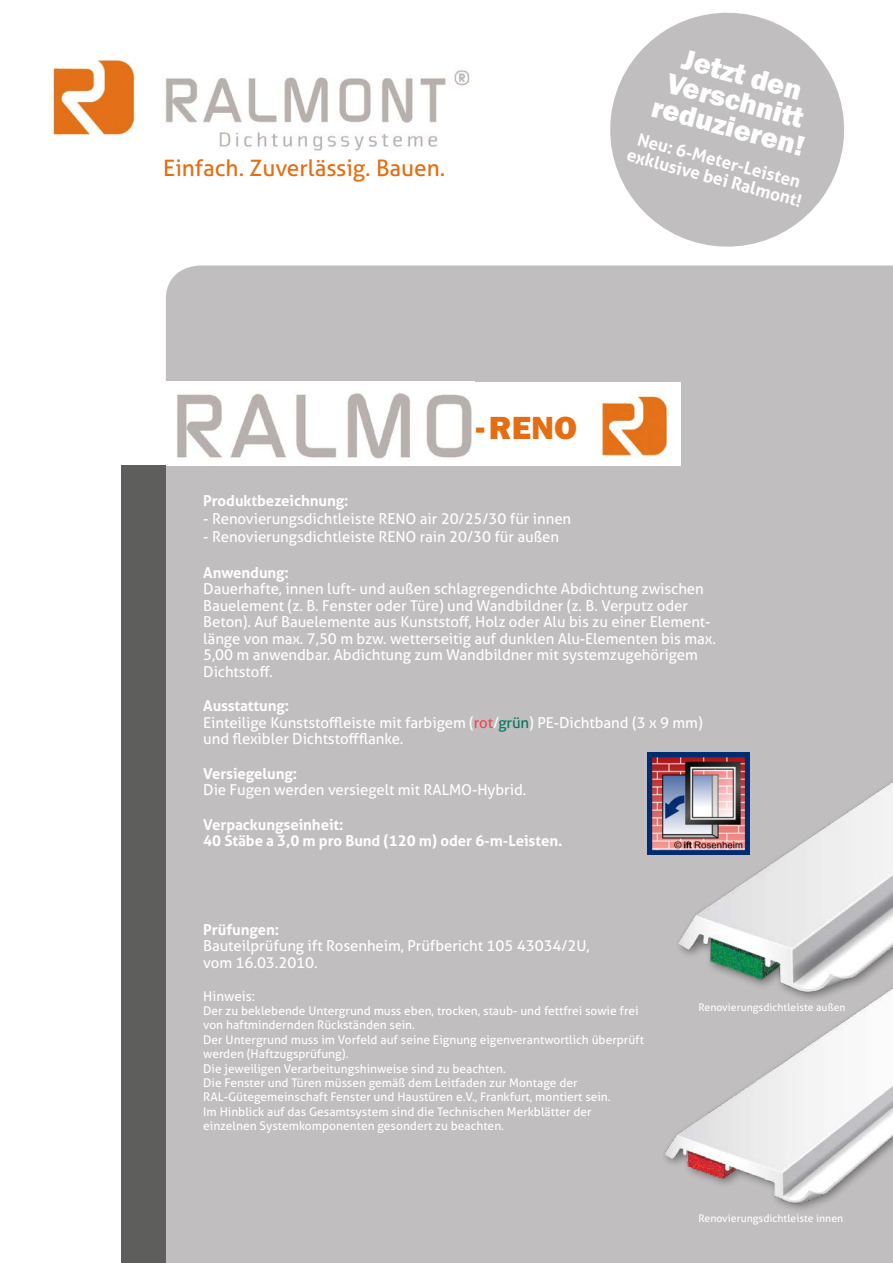
<style>
.page{position:relative;width:893px;height:1263px;background:#fff}
.page>*{position:absolute;margin:0;border:0;box-sizing:border-box;transform-origin:0 0}
.t1{font:32.25px "Franklin Gothic Heavy ITC";color:#e56d12}
.t2{font:28.65px/26.7px "Franklin Gothic Heavy ITC";color:#fff;text-align:center}
.t3{font:22.65px "Aller";color:#e56d12}
.t4{font:700 17.4px/18px "Aller";color:#fff;text-align:center}
.t5{font:15px/16.5px "Aller";letter-spacing:-.005em;color:#fff}
.t6{font:700 15px/16.5px "Aller";letter-spacing:-.005em;color:#fff}
.t7{font:13.5px "Aller";color:#fff}
.t8{font:12px/14.4px "Aller";color:#fff}
.t9{font:10.5px "Aller";color:#fff}
.s1{font-weight:700}
.s2{color:#f8444f}
.s3{color:#047a62}
</style>
<div class="page">
<div style="left:166px;top:265px;width:727px;height:998px;background:#c0bebf"></div>
<img style="left:52px;top:56px;width:418px;height:95px">
<div style="left:121px;top:382px;width:559px;height:84px;background:#fff"></div>
<img style="left:177px;top:393px;width:295px;height:66px">
<div style="left:121px;top:466px;width:45px;height:797px;background:#5e5e5c"></div>
<img style="left:601px;top:394px;width:67px;height:64px">
<img style="left:635px;top:672px;width:258px;height:296px">
<div style="left:659px;top:963px;width:234px;height:250px;background:#000;opacity:.4"></div>
<img style="left:635px;top:968px;width:258px;height:290px">
<svg style="left:610px;top:12px;width:234px;height:235px;fill:#c0bebf"></svg>
<img style="left:647px;top:753px;width:103px;height:102px">
<h3 class="t3" style="left:163px;top:154px;width:284px">Einfach. Zuverlässig. Bauen.</h3>
<h2 class="t2" style="left:669px;top:42px;width:158px;rotate:15deg">Jetzt den<br>Verschnitt reduzieren!</h2>
<p class="t4" style="left:634px;top:128px;width:182px;rotate:15deg">Neu: 6-Meter-Leisten exklusive bei Ralmont!</p>
<h1 class="t1" style="left:476px;top:407px;width:103px">- RENO</h1>
<p class="t6" style="left:203px;top:492px;width:147px">Produktbezeichnung:</p>
<p class="t5" style="left:203px;top:510px;width:370px">- Renovierungsdichtleiste RENO air 20/25/30 für innen</p>
<p class="t5" style="left:203px;top:528px;width:357px">- Renovierungsdichtleiste RENO rain 20/30 für außen</p>
<p class="t6" style="left:203px;top:564px;width:87px">Anwendung:</p>
<p class="t5" style="left:203px;top:581px;width:514px">Dauerhafte, innen luft- und außen schlagregendichte Abdichtung zwischen Bauelement (z. B. Fenster oder Türe) und Wandbildner (z. B. Verputz oder Beton). Auf Bauelemente aus Kunststoff, Holz oder Alu bis zu einer Element&shy;länge von max. 7,50 m bzw. wetterseitig auf dunklen Alu-Elementen bis max.<br>5,00 m anwendbar. Abdichtung zum Wandbildner mit systemzugehörigem Dichtstoff.</p>
<p class="t5" style="left:203px;top:698px;width:501px"><span class="s1">Ausstattung:<br></span>Einteilige Kunststoffleiste mit farbigem (<span class="s2">rot</span>/<span class="s3">grün</span>) PE-Dichtband (3 x 9 mm) und flexibler Dichtstoffflanke.</p>
<p class="t6" style="left:203px;top:765px;width:96px">Versiegelung:</p>
<p class="t5" style="left:203px;top:782px;width:325px">Die Fugen werden versiegelt mit RALMO-Hybrid.</p>
<p class="t6" style="left:203px;top:816px;width:361px">Verpackungseinheit:<br>40 Stäbe a 3,0 m pro Bund (120 m) oder 6-m-Leisten.</p>
<p class="t6" style="left:203px;top:921px;width:77px">Prüfungen:</p>
<p class="t5" style="left:203px;top:938px;width:388px">Bauteilprüfung ift Rosenheim, Prüfbericht 105 43034/2U, vom 16.03.2010.</p>
<p class="t7" style="left:203px;top:987px;width:53px">Hinweis:</p>
<p class="t8" style="left:203px;top:1003px;width:442px">Der zu beklebende Untergrund muss eben, trocken, staub- und fettfrei sowie frei von haftmindernden Rückständen sein.<br>Der Untergrund muss im Vorfeld auf seine Eignung eigenverantwortlich überprüft werden (Haftzugsprüfung).<br>Die jeweiligen Verarbeitungshinweise sind zu beachten.<br>Die Fenster und Türen müssen gemäß dem Leitfaden zur Montage der RAL-Gütegemeinschaft Fenster und Haustüren e.V., Frankfurt, montiert sein.<br>Im Hinblick auf das Gesamtsystem sind die Technischen Merkblätter der einzelnen Systemkomponenten gesondert zu beachten.</p>
<p class="t9" style="left:698px;top:1001px;width:149px">Renovierungsdichtleiste außen</p>
<p class="t9" style="left:698px;top:1212px;width:146px">Renovierungsdichtleiste innen</p>
</div>
